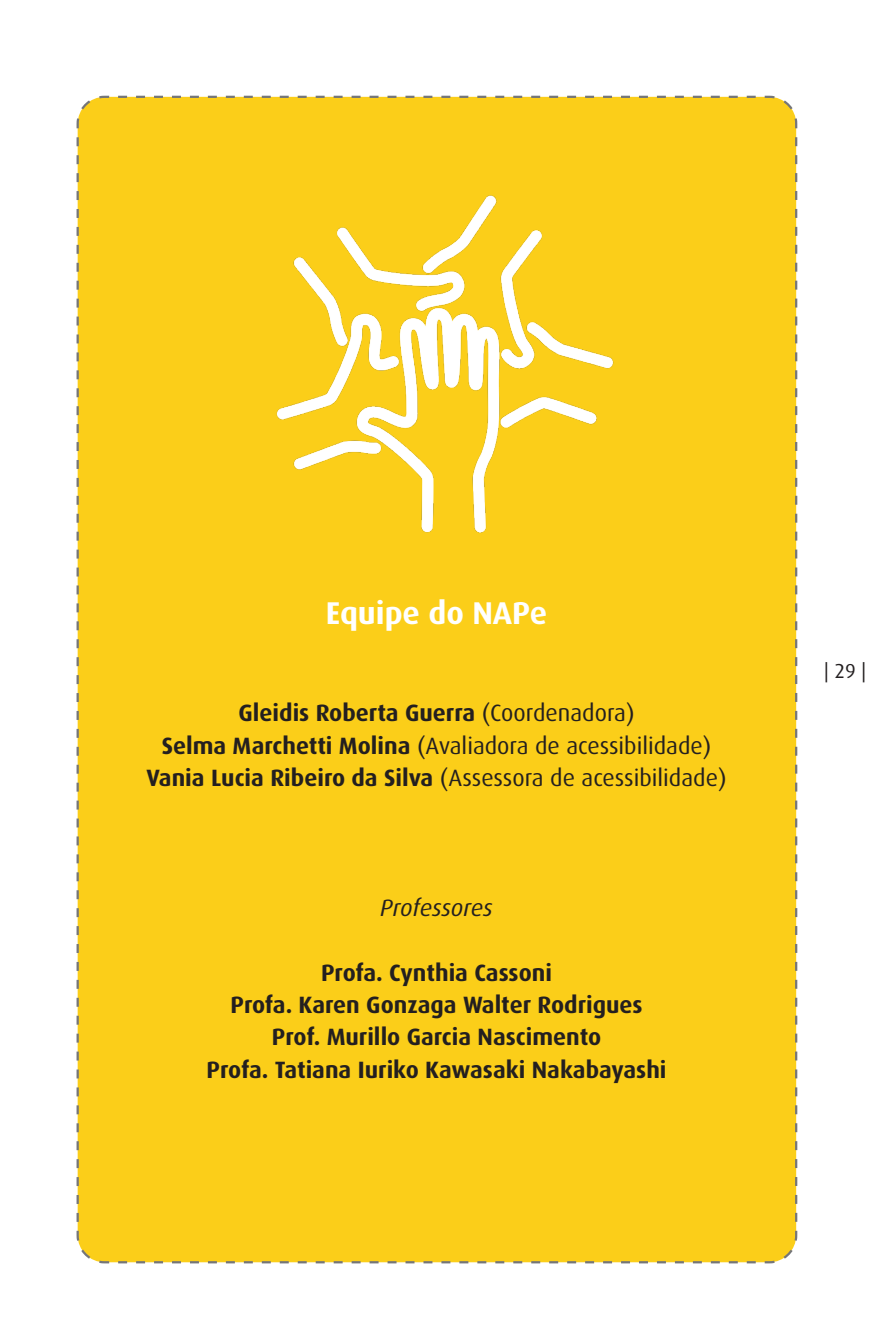
<style>
.page{position:relative;width:893px;height:1340px;background:#fff}
.page>*{position:absolute;margin:0;border:0;box-sizing:border-box;transform-origin:0 0}
.texto_geral{font:700 31.5px "Dax";color:#fff}
.texto_geral-2{font:700 23.62px "Dax";color:#231f20}
.texto_geral-3{font:23.62px "Dax";color:#231f20}
.texto_geral-4{font:italic 23.62px "Dax";letter-spacing:-.005em;color:#231f20}
.t1{font:20.25px "Dax";color:#231f20}
.s1{font-weight:400}
.s2{font-weight:700}
</style>
<div class="page">
<div style="left:76px;top:95px;width:722px;height:1169px;background:#fbce19"></div>
<img style="left:268px;top:188px;width:357px;height:354px">
<p class="texto_geral" style="left:326px;top:595px;width:223px">Equipe do NAPe</p>
<p class="texto_geral-2" style="left:239px;top:699px;width:397px">Gleidis Roberta Guerra <span class="s1">(Coordenadora)</span></p>
<p class="texto_geral-3" style="left:162px;top:732px;width:551px"><span class="s2">Selma Marchetti Molina</span> (Avaliadora de acessibilidade)</p>
<p class="texto_geral-3" style="left:147px;top:764px;width:581px"><span class="s2">Vania Lucia Ribeiro da Silva</span> (Assessora de acessibilidade)</p>
<p class="texto_geral-4" style="left:380px;top:894px;width:114px">Professores</p>
<p class="texto_geral-2" style="left:321px;top:959px;width:232px">Profa. Cynthia Cassoni</p>
<p class="texto_geral-2" style="left:230px;top:991px;width:414px">Profa. Karen Gonzaga Walter Rodrigues</p>
<p class="texto_geral-2" style="left:272px;top:1023px;width:331px">Prof. Murillo Garcia Nascimento</p>
<p class="texto_geral-2" style="left:207px;top:1056px;width:461px">Profa. Tatiana Iuriko Kawasaki Nakabayashi</p>
<p class="t1" style="left:824px;top:659px;width:43px">| 29 |</p>
</div>
